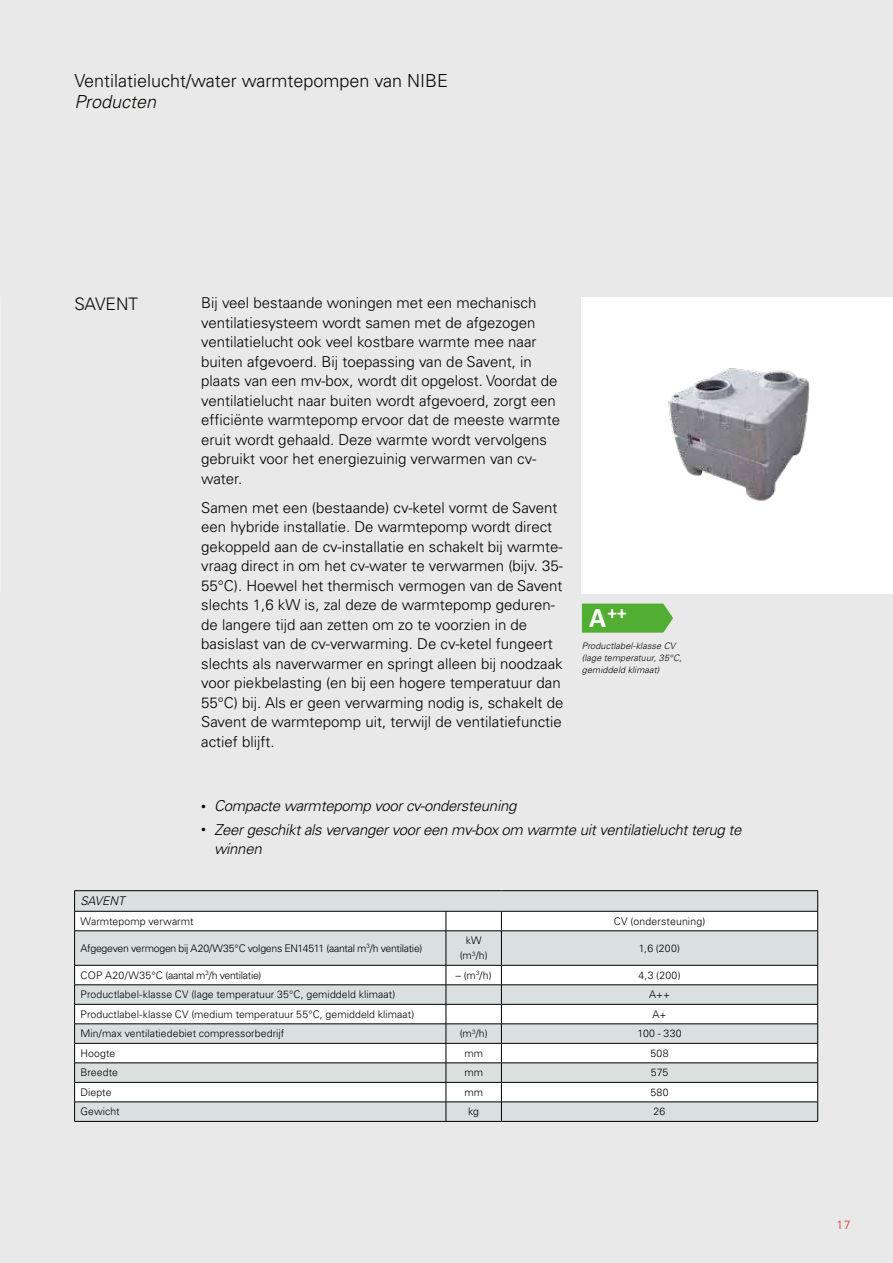
<style>
.page{position:relative;width:893px;height:1263px;background:#e9e9e9}
.page>*{position:absolute;margin:0;border:0;box-sizing:border-box;transform-origin:0 0}
.t1{font:700 19.2px "Calibri";color:#fff}
.t2{font:300 18px "Univers LT Pro 45";color:#090804}
.t3{font:italic 300 18px "Univers LT Pro 45";color:#090804}
.t4{font:300 17.25px "Univers LT Pro 45";color:#090804}
.t5{font:300 15px/19.5px "Univers LT Pro 45";color:#000}
.t6{font:italic 300 15px/19.5px "Univers LT Pro 45";letter-spacing:-.02em;color:#000}
.t7{font:italic 300 12px "Univers LT Pro 45";color:#000}
.t8{font:300 12px "Univers LT Pro 45";color:#e53012}
.t9{font:300 10.5px/15px "Univers LT Pro 45";letter-spacing:.005em;color:#000;text-align:center}
.t10{font:300 10.5px "Univers LT Pro 45";letter-spacing:-.025em;color:#000}
.t11{font:300 10.5px "Univers LT Pro 45";letter-spacing:-.03em;color:#000}
.t12{font:italic 300 9px/12px "Univers LT Pro 45";letter-spacing:.015em;color:#000}
.s1{font-size:28.05px}
.s2{font-style:normal;font-size:9.75px;color:#090804}
</style>
<div class="page">
<svg style="left:75px;top:891px;width:742px;height:230px;fill:#d9e0df"></svg>
<svg style="left:75px;top:912px;width:742px;height:189px;fill:#d9e0df"></svg>
<hr style="left:74px;top:890px;width:372px;height:1px;background:#000">
<hr style="left:446px;top:890px;width:55px;height:1px;background:#000">
<hr style="left:501px;top:890px;width:317px;height:1px;background:#000">
<hr style="left:74px;top:911px;width:372px;height:1px;background:#000">
<svg style="left:74px;top:891px;width:1px;height:39px"></svg>
<hr style="left:446px;top:911px;width:55px;height:1px;background:#000">
<svg style="left:446px;top:911px;width:1px;height:19px"></svg>
<hr style="left:501px;top:911px;width:317px;height:1px;background:#000">
<svg style="left:501px;top:911px;width:1px;height:19px"></svg>
<svg style="left:817px;top:891px;width:1px;height:39px"></svg>
<hr style="left:74px;top:930px;width:372px;height:1px;background:#000">
<hr style="left:74px;top:931px;width:1px;height:34px;background:#000">
<hr style="left:446px;top:930px;width:55px;height:1px;background:#000">
<hr style="left:446px;top:931px;width:1px;height:34px;background:#000">
<hr style="left:501px;top:930px;width:317px;height:1px;background:#000">
<hr style="left:501px;top:931px;width:1px;height:34px;background:#000">
<hr style="left:817px;top:931px;width:1px;height:34px;background:#000">
<hr style="left:74px;top:965px;width:372px;height:1px;background:#000">
<hr style="left:446px;top:965px;width:55px;height:1px;background:#000">
<hr style="left:501px;top:965px;width:317px;height:1px;background:#000">
<hr style="left:74px;top:984px;width:372px;height:1px;background:#000">
<hr style="left:446px;top:984px;width:55px;height:1px;background:#000">
<hr style="left:501px;top:984px;width:317px;height:1px;background:#000">
<hr style="left:74px;top:1004px;width:372px;height:1px;background:#000">
<hr style="left:446px;top:1004px;width:55px;height:1px;background:#000">
<hr style="left:501px;top:1004px;width:317px;height:1px;background:#000">
<hr style="left:74px;top:1023px;width:372px;height:1px;background:#000">
<hr style="left:446px;top:1023px;width:55px;height:1px;background:#000">
<hr style="left:501px;top:1023px;width:317px;height:1px;background:#000">
<hr style="left:74px;top:1043px;width:372px;height:1px;background:#000">
<hr style="left:446px;top:1043px;width:55px;height:1px;background:#000">
<hr style="left:501px;top:1043px;width:317px;height:1px;background:#000">
<hr style="left:74px;top:1062px;width:372px;height:1px;background:#000">
<hr style="left:446px;top:1062px;width:55px;height:1px;background:#000">
<hr style="left:501px;top:1062px;width:317px;height:1px;background:#000">
<hr style="left:74px;top:1082px;width:372px;height:1px;background:#000">
<hr style="left:446px;top:1082px;width:55px;height:1px;background:#000">
<hr style="left:501px;top:1082px;width:317px;height:1px;background:#000">
<hr style="left:74px;top:1101px;width:372px;height:1px;background:#000">
<svg style="left:74px;top:965px;width:1px;height:156px"></svg>
<hr style="left:446px;top:1101px;width:55px;height:1px;background:#000">
<svg style="left:446px;top:965px;width:1px;height:156px"></svg>
<hr style="left:501px;top:1101px;width:317px;height:1px;background:#000">
<svg style="left:501px;top:965px;width:1px;height:156px"></svg>
<svg style="left:817px;top:965px;width:1px;height:156px"></svg>
<hr style="left:74px;top:1121px;width:372px;height:1px;background:#000">
<hr style="left:446px;top:1121px;width:55px;height:1px;background:#000">
<hr style="left:501px;top:1121px;width:317px;height:1px;background:#000">
<div style="left:582px;top:297px;width:311px;height:297px;background:#fff"></div>
<img style="left:668px;top:368px;width:142px;height:133px">
<svg style="left:582px;top:604px;width:91px;height:29px;background:#5bb13d"></svg>
<p class="t2" style="left:74px;top:70px;width:375px">Ventilatielucht/water warmtepompen van NIBE</p>
<p class="t3" style="left:74px;top:91px;width:83px">Producten</p>
<p class="t4" style="left:74px;top:293px;width:65px">SAVENT</p>
<p class="t5" style="left:201px;top:293px;width:360px">Bij veel bestaande woningen met een mechanisch ventilatiesysteem wordt samen met de afgezogen ventilatielucht ook veel kostbare warmte mee naar buiten afgevoerd. Bij toepassing van de Savent, in plaats van een mv-box, wordt dit opgelost. Voordat de ventilatielucht naar buiten wordt afgevoerd, zorgt een efficiënte warmtepomp ervoor dat de meeste warmte eruit wordt gehaald. Deze warmte wordt vervolgens gebruikt voor het energiezuinig verwarmen van cv&shy;water.</p>
<p class="t5" style="left:201px;top:498px;width:364px">Samen met een (bestaande) cv-ketel vormt de Savent een hybride installatie. De warmtepomp wordt direct gekoppeld aan de cv-installatie en schakelt bij warmte&shy;vraag direct in om het cv-water te verwarmen (bijv. 35- 55°C). Hoewel het thermisch vermogen van de Savent slechts 1,6 kW is, zal deze de warmtepomp geduren&shy;de langere tijd aan zetten om zo te voorzien in de basislast van de cv-verwarming. De cv-ketel fungeert slechts als naverwarmer en springt alleen bij noodzaak voor piekbelasting (en bij een hogere temperatuur dan 55°C) bij. Als er geen verwarming nodig is, schakelt de Savent de warmtepomp uit, terwijl de ventilatiefunctie actief blijft.</p>
<p class="t1" style="left:589px;top:601px;width:39px"><span class="s1">A</span>++</p>
<p class="t12" style="left:582px;top:640px;width:102px">Productlabel-klasse CV (lage temperatuur, 35°C, gemiddeld klimaat)</p>
<p class="t6" style="left:201px;top:796px;width:317px"><span class="s2">•</span> Compacte warmtepomp voor cv-ondersteuning</p>
<p class="t6" style="left:214px;top:820px;width:529px;text-indent:-13px"><span class="s2">•</span> Zeer geschikt als vervanger voor een mv-box om warmte uit ventilatielucht terug te winnen</p>
<p class="t7" style="left:81px;top:894px;width:46px">SAVENT</p>
<p class="t9" style="left:81px;top:913px;width:115px">Warmtepomp verwarmt</p>
<p class="t9" style="left:614px;top:913px;width:93px">CV (ondersteuning)</p>
<p class="t10" style="left:81px;top:942px;width:343px">Afgegeven vermogen bij A20/W35°C volgens EN14511 (aantal m<sup>3</sup>/h ventilatie)</p>
<p class="t9" style="left:460px;top:933px;width:29px">kW (m<sup>3</sup>/h)</p>
<p class="t9" style="left:639px;top:940px;width:43px">1,6 (200)</p>
<p class="t11" style="left:81px;top:969px;width:182px">COP A20/W35°C (aantal m<sup>3</sup>/h ventilatie)</p>
<p class="t9" style="left:456px;top:968px;width:37px">– (m<sup>3</sup>/h)</p>
<p class="t9" style="left:638px;top:968px;width:44px">4,3 (200)</p>
<p class="t9" style="left:81px;top:987px;width:316px">Productlabel-klasse CV (lage temperatuur 35°C, gemiddeld klimaat)</p>
<p class="t9" style="left:649px;top:987px;width:22px">A++</p>
<p class="t9" style="left:81px;top:1007px;width:335px">Productlabel-klasse CV (medium temperatuur 55°C, gemiddeld klimaat)</p>
<p class="t9" style="left:653px;top:1007px;width:15px">A+</p>
<p class="t9" style="left:81px;top:1026px;width:205px">Min/max ventilatiedebiet compressorbedrijf</p>
<p class="t9" style="left:460px;top:1026px;width:29px">(m<sup>3</sup>/h)</p>
<p class="t9" style="left:637px;top:1026px;width:46px">100 - 330</p>
<p class="t9" style="left:81px;top:1046px;width:36px">Hoogte</p>
<p class="t9" style="left:464px;top:1046px;width:20px">mm</p>
<p class="t9" style="left:650px;top:1046px;width:20px">508</p>
<p class="t9" style="left:81px;top:1065px;width:39px">Breedte</p>
<p class="t9" style="left:464px;top:1065px;width:20px">mm</p>
<p class="t9" style="left:651px;top:1065px;width:19px">575</p>
<p class="t9" style="left:81px;top:1085px;width:32px">Diepte</p>
<p class="t9" style="left:464px;top:1085px;width:20px">mm</p>
<p class="t9" style="left:650px;top:1085px;width:20px">580</p>
<p class="t9" style="left:81px;top:1104px;width:41px">Gewicht</p>
<p class="t9" style="left:468px;top:1104px;width:12px">kg</p>
<p class="t9" style="left:654px;top:1104px;width:13px">26</p>
<p class="t8" style="left:836px;top:1217px;width:15px">17</p>
</div>
